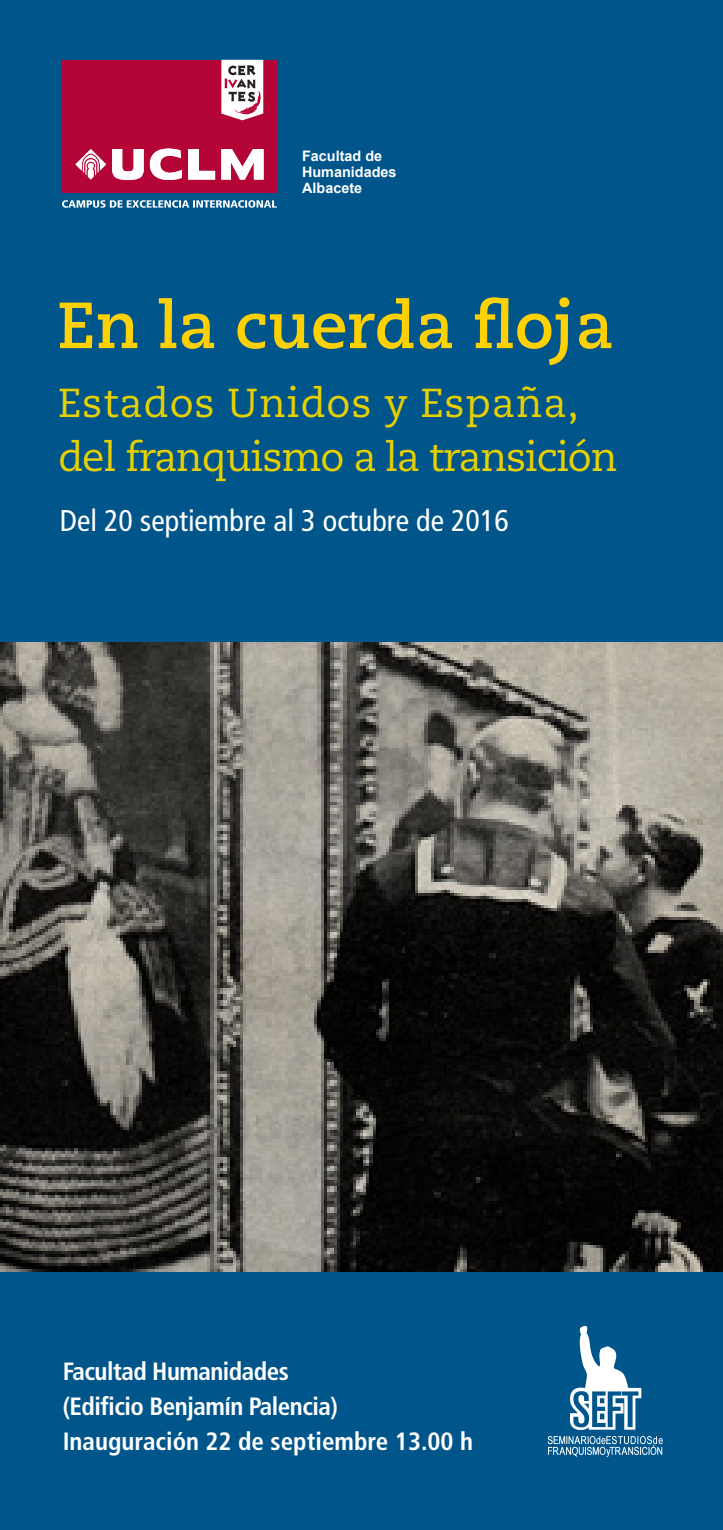
<style>
.page{position:relative;width:723px;height:1530px;background:#fff}
.page>*{position:absolute;margin:0;border:0;box-sizing:border-box;transform-origin:0 0}
.Texto_general{font:700 65px "Caecilia LT Std";color:#fed105}
.Texto_general-2{font:40.25px "Caecilia LT Std";letter-spacing:-.03em;color:#e7d002}
.Texto_general-3{font:40.25px "Caecilia LT Std";letter-spacing:.02em;color:#e7d002}
.Texto_general-4{font:condensed 30px "Frutiger LT Std";color:#fff}
.Texto_general-5{font:700 condensed 25px "Frutiger LT Std";letter-spacing:-.02em;color:#fff}
.Texto_general-6{font:700 condensed 25px "Frutiger LT Std";color:#fff}
.t1{font:700 14.5px "Arial";color:#fff}
</style>
<div class="page">
<div style="left:0;top:0;width:723px;height:1529px;background:#00558b"></div>
<svg style="left:62px;top:200px;width:215px;height:8px"></svg>
<div style="left:62px;top:60px;width:215px;height:133px;background:#b50536"></div>
<svg style="left:75px;top:149px;width:188px;height:31px"></svg>
<svg style="left:221px;top:60px;width:42px;height:60px;background:#d4bdc3"></svg>
<img style="left:0;top:643px;width:723px;height:628px">
<svg style="left:547px;top:1326px;width:115px;height:131px"></svg>
<p class="t1" style="left:302px;top:146px;width:82px">Facultad de</p>
<p class="t1" style="left:302px;top:162px;width:96px">Humanidades</p>
<p class="t1" style="left:302px;top:178px;width:62px">Albacete</p>
<p class="Texto_general" style="left:57px;top:287px;width:558px">En la cuerda floja</p>
<p class="Texto_general-3" style="left:58px;top:379px;width:522px">Estados Unidos y España,</p>
<p class="Texto_general-2" style="left:58px;top:433px;width:561px">del franquismo a la transición</p>
<p class="Texto_general-4" style="left:60px;top:503px;width:450px">Del 20 septiembre al 3 octubre de 2016</p>
<p class="Texto_general-5" style="left:63px;top:1356px;width:228px">Facultad Humanidades</p>
<p class="Texto_general-5" style="left:63px;top:1391px;width:277px">(Edificio Benjamín Palencia)</p>
<p class="Texto_general-6" style="left:63px;top:1426px;width:412px">Inauguración 22 de septiembre 13.00 h</p>
</div>
